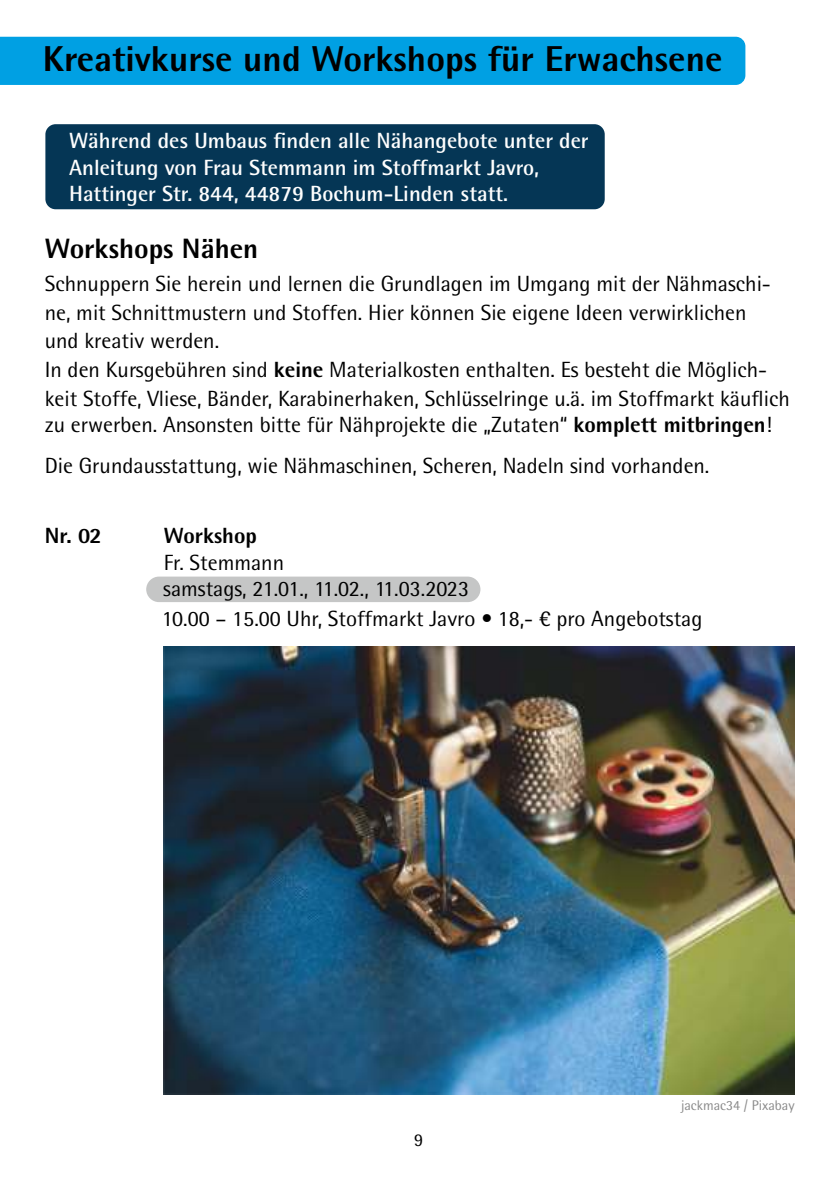
<style>
.page{position:relative;width:840px;height:1191px;background:#fff}
.page>*{position:absolute;margin:0;border:0;box-sizing:border-box;transform-origin:0 0}
.t1{font:800 36px "Rotis Semi Sans Std";color:#000}
.t2{font:800 28px "Rotis Semi Sans Std";color:#000}
.t3{font:22px/28.8px "Rotis Semi Sans Std";color:#000}
.t4{font:700 22px/26.4px "Rotis Semi Sans Std";color:#fefefe}
.t5{font:800 22px "Rotis Semi Sans Std";color:#000}
.t6{font:18px "Rotis Semi Sans Std";color:#000}
.t7{font:14px "Rotis Semi Sans Std";color:#898989}
.s1{font-weight:800}
</style>
<div class="page">
<div style="left:146px;top:576px;width:334px;height:26px;background:#c5c6c6;border-radius:13px"></div>
<div style="left:0;top:37px;width:745px;height:48px;background:#00a0e3"></div>
<div style="left:45px;top:124px;width:559px;height:85px;background:#053655;border-radius:10px"></div>
<img style="left:163px;top:646px;width:631px;height:448px">
<h1 class="t1" style="left:43px;top:45px;width:680px">Kreativkurse und Workshops für Erwachsene</h1>
<p class="t4" style="left:69px;top:130px;width:520px">Während des Umbaus finden alle Nähangebote unter der<br>Anleitung von Frau Stemmann im Stoffmarkt Javro,<br>Hattinger Str. 844, 44879 Bochum-Linden statt.</p>
<p class="t2" style="left:45px;top:238px;width:215px">Workshops Nähen</p>
<p class="t3" style="left:45px;top:271px;width:746px">Schnuppern Sie herein und lernen die Grundlagen im Umgang mit der Nähmaschi&shy;ne, mit Schnittmustern und Stoffen. Hier können Sie eigene Ideen verwirklichen<br>und kreativ werden.<br>In den Kursgebühren sind <span class="s1">keine</span> Materialkosten enthalten. Es besteht die Möglich&shy;keit Stoffe, Vliese, Bänder, Karabinerhaken, Schlüsselringe u.ä. im Stoffmarkt käuflich</p>
<p class="t3" style="left:45px;top:406px;width:728px;line-height:40.8px">zu erwerben. Ansonsten bitte für Nähprojekte die „Zutaten“ <span class="s1">komplett mitbringen</span>!<br>Die Grundausstattung, wie Nähmaschinen, Scheren, Nadeln sind vorhanden.</p>
<p class="t5" style="left:45px;top:527px;width:59px">Nr. 02</p>
<p class="t5" style="left:164px;top:527px;width:94px">Workshop</p>
<p class="t3" style="left:163px;top:552px;width:307px;line-height:26.4px">Fr. Stemmann<br>samstags, 21.01., 11.02., 11.03.2023</p>
<p class="t3" style="left:162px;top:607px;width:541px">10.00 – 15.00 Uhr, Stoffmarkt Javro • 18,- € pro Angebotstag</p>
<p class="t6" style="left:414px;top:1133px;width:11px">9</p>
<p class="t7" style="left:680px;top:1100px;width:115px">jackmac34 / Pixabay</p>
</div>
